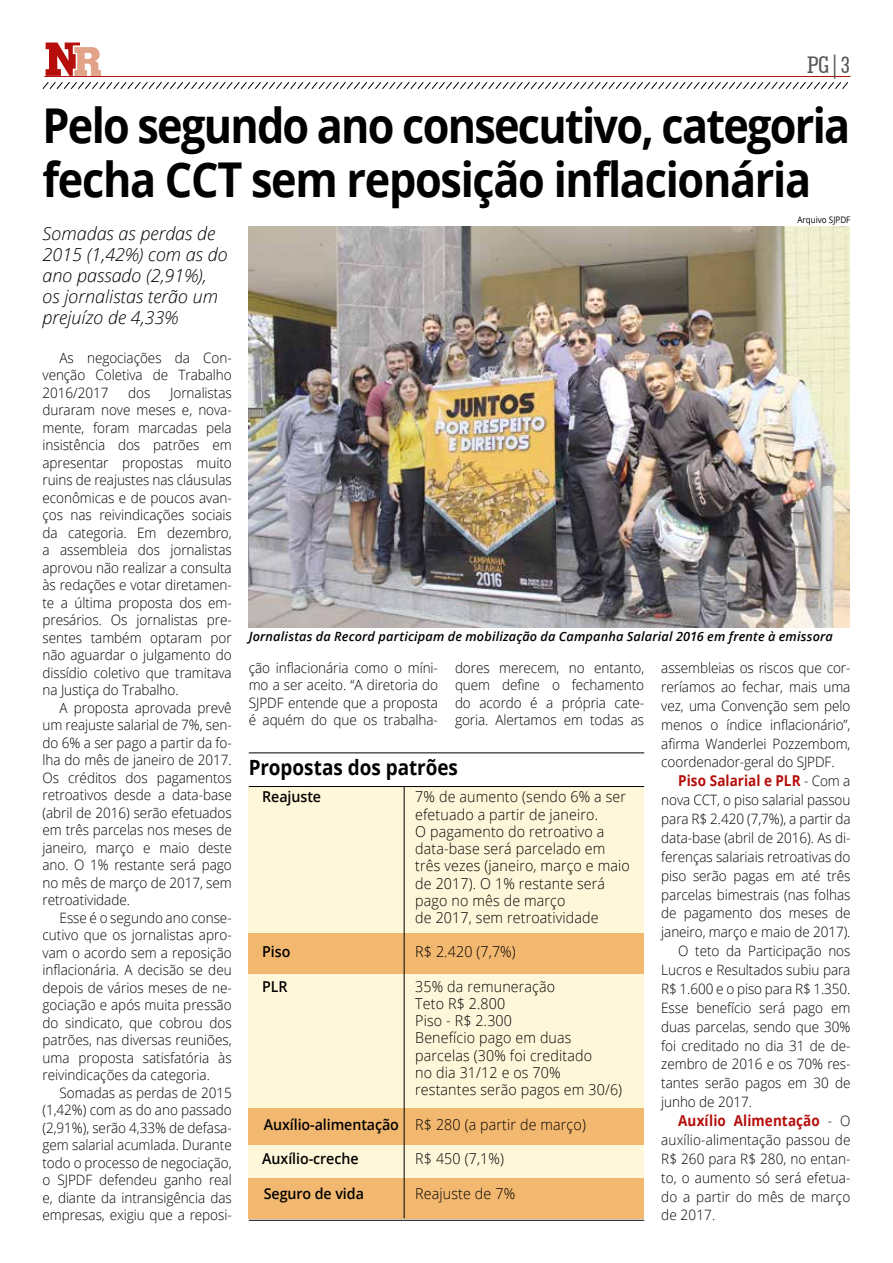
<style>
.page{position:relative;width:893px;height:1263px;background:#fff}
.page>*{position:absolute;margin:0;border:0;box-sizing:border-box;transform-origin:0 0}
.t1{font:700 48px/54px "Open Sans";letter-spacing:-.04em;color:#000;scale:.9 1}
.t2{font:500 condensed 24px "Geometric Slab 703 BT";color:#575756}
.t3{font:700 21px "Open Sans";color:#000;scale:.9 1}
.t4{font:italic 300 18px/21px "Open Sans";color:#000}
.t5{font:300 15px/17.2px "Open Sans";letter-spacing:.01em;color:#000;scale:.95 1}
.t6{font:600 15px "Open Sans";letter-spacing:-.005em;color:#000;scale:.95 1}
.t7{font:700 15px "Open Sans";letter-spacing:.005em;color:#b50e0b;scale:.9 1}
.t8{font:300 14.25px/17.5px "Open Sans";letter-spacing:-.005em;color:#000;text-align:justify;scale:.95 1}
.t9{font:italic 600 12.75px "Open Sans";letter-spacing:.015em;color:#000}
.t10{font:9px "Open Sans";color:#000;scale:.9 1}
.s1{font-weight:600}
.s2{font-weight:300;font-size:14.25px;color:#000}
</style>
<div class="page">
<svg style="left:43px;top:43px;width:806px;height:46px"></svg>
<hr style="left:44px;top:76px;width:806px;height:1px;background:#b50e0b">
<hr style="left:249px;top:753px;width:395px;height:1px;background:#000">
<div style="left:249px;top:787px;width:395px;height:431px;background:#fff7d9"></div>
<div style="left:249px;top:933px;width:395px;height:41px;background:#f3b870"></div>
<div style="left:249px;top:1108px;width:395px;height:36px;background:#f3b870"></div>
<hr style="left:249px;top:786px;width:395px;height:1px;background:#000">
<hr style="left:249px;top:1220px;width:395px;height:1px;background:#000">
<div style="left:249px;top:1178px;width:395px;height:40px;background:#f3b870"></div>
<hr style="left:404px;top:787px;width:1px;height:431px;background:#000">
<img style="left:249px;top:227px;width:601px;height:400px">
<h2 class="t2" style="left:807px;top:50px;width:45px">PG|3</h2>
<h1 class="t1" style="left:43px;top:98px;width:899px">Pelo segundo ano consecutivo, categoria fecha CCT sem reposição inflacionária</h1>
<p class="t4" style="left:43px;top:223px;width:187px">Somadas as perdas de<br>2015 (1,42%) com as do ano passado (2,91%), os jornalistas terão um prejuízo de 4,33%</p>
<p class="t10" style="left:797px;top:214px;width:60px">Arquivo SJPDF</p>
<p class="t8" style="left:43px;top:348px;width:201px;text-indent:17px">As negociações da Con&shy;venção Coletiva de Trabalho 2016/2017</p>
<p class="t8" style="left:43px;top:383px;width:201px;text-indent:128px">Jornalistas duraram nove meses e, nova&shy;mente, foram marcadas pela insistência dos patrões em apresentar propostas muito ruins de reajustes nas cláusulas econômicas e de poucos avan&shy;ços nas reivindicações sociais da categoria. Em dezembro, a assembleia dos jornalistas aprovou não realizar a consulta às redações e votar diretamen&shy;te a última proposta dos em&shy;presários. Os jornalistas pre&shy;sentes também optaram por não aguardar o julgamento do dissídio coletivo que tramitava na Justiça do Trabalho.</p>
<p class="t8" style="left:43px;top:698px;width:201px;text-indent:17px">A proposta aprovada prevê um reajuste salarial de 7%, sen&shy;do 6% a ser pago a partir da fo&shy;lha do mês de janeiro de 2017.<br>Os créditos dos pagamentos retroativos desde a data-base (abril de 2016) serão efetuados em três parcelas nos meses de janeiro, março e maio deste ano. O 1% restante será pago no mês de março de 2017, sem retroatividade.</p>
<p class="t8" style="left:43px;top:908px;width:201px;text-indent:17px">Esse é o segundo ano conse&shy;cutivo que os jornalistas apro&shy;vam o acordo sem a reposição inflacionária. A decisão se deu depois de vários meses de ne&shy;gociação e após muita pressão do sindicato, que cobrou dos patrões, nas diversas reuniões, uma proposta satisfatória às reivindicações da categoria.</p>
<p class="t8" style="left:43px;top:1083px;width:201px;text-indent:17px">Somadas as perdas de 2015 (1,42%) com as do ano passado (2,91%), serão 4,33% de defasa&shy;gem salarial acumlada. Durante todo o processo de negociação, o SJPDF defendeu ganho real e, diante da intransigência das empresas, exigiu que a reposi-</p>
<p class="t8" style="left:128px;top:383px;width:25px">dos</p>
<p class="t9" style="left:249px;top:628px;width:586px">Jornalistas da Record participam de mobilização da Campanha Salarial 2016 em frente à emissora</p>
<p class="t8" style="left:249px;top:659px;width:201px">ção inflacionária como o míni&shy;mo a ser aceito. “A diretoria do SJPDF entende que a proposta é aquém do que os trabalha-</p>
<h3 class="t3" style="left:249px;top:753px;width:234px">Propostas dos patrões</h3>
<p class="t6" style="left:262px;top:787px;width:63px">Reajuste</p>
<p class="t5" style="left:415px;top:788px;width:227px">7% de aumento (sendo 6% a ser efetuado a partir de janeiro.<br>O pagamento do retroativo a data-base será parcelado em três vezes (janeiro, março e maio de 2017). O 1% restante será pago no mês de março<br>de 2017, sem retroatividade</p>
<p class="t6" style="left:262px;top:942px;width:31px">Piso</p>
<p class="t5" style="left:415px;top:943px;width:107px">R$ 2.420 (7,7%)</p>
<p class="t6" style="left:262px;top:976px;width:28px">PLR</p>
<p class="t5" style="left:415px;top:977px;width:219px">35% da remuneração<br>Teto R$ 2.800<br>Piso - R$ 2.300<br>Benefício pago em duas parcelas (30% foi creditado<br>no dia 31/12 e os 70% restantes serão pagos em 30/6)</p>
<p class="t5" style="left:264px;top:1115px;width:341px"><span class="s1">Auxílio-alimentação</span> R$ 280 (a partir de março)</p>
<p class="t6" style="left:262px;top:1148px;width:103px">Auxílio-creche</p>
<p class="t5" style="left:415px;top:1150px;width:95px">R$ 450 (7,1%)</p>
<p class="t6" style="left:264px;top:1183px;width:107px">Seguro de vida</p>
<p class="t5" style="left:415px;top:1184px;width:107px">Reajuste de 7%</p>
<p class="t8" style="left:455px;top:659px;width:201px">dores merecem, no entanto, quem define o fechamento do acordo é a própria cate&shy;goria. Alertamos em todas as</p>
<p class="t8" style="left:661px;top:658px;width:201px;line-height:18.9px">assembleias os riscos que cor&shy;reríamos ao fechar, mais uma vez, uma Convenção sem pelo menos o índice inflacionário”, afirma Wanderlei Pozzembom, coordenador-geral do SJPDF.</p>
<p class="t7" style="left:678px;top:770px;width:193px">Piso Salarial e PLR <span class="s2">- Com a</span></p>
<p class="t8" style="left:661px;top:791px;width:201px">nova CCT, o piso salarial passou</p>
<p class="t8" style="left:661px;top:810px;width:201px">para R$ 2.420 (7,7%), a partir da</p>
<p class="t8" style="left:661px;top:829px;width:201px">data-base (abril de 2016). As di-</p>
<p class="t8" style="left:661px;top:847px;width:201px">ferenças salariais retroativas do</p>
<p class="t8" style="left:661px;top:866px;width:201px">piso serão pagas em até três</p>
<p class="t8" style="left:661px;top:885px;width:201px">parcelas bimestrais (nas folhas</p>
<p class="t8" style="left:661px;top:904px;width:201px">de pagamento dos meses de</p>
<p class="t8" style="left:661px;top:923px;width:201px">janeiro, março e maio de 2017).</p>
<p class="t8" style="left:678px;top:942px;width:183px">O teto da Participação nos</p>
<p class="t8" style="left:661px;top:961px;width:201px">Lucros e Resultados subiu para</p>
<p class="t8" style="left:661px;top:980px;width:201px">R$ 1.600 e o piso para R$ 1.350.</p>
<p class="t8" style="left:661px;top:998px;width:201px">Esse benefício será pago em</p>
<p class="t8" style="left:661px;top:1017px;width:201px">duas parcelas, sendo que 30%</p>
<p class="t8" style="left:661px;top:1036px;width:201px">foi creditado no dia 31 de de-</p>
<p class="t8" style="left:661px;top:1055px;width:201px">zembro de 2016 e os 70% res-</p>
<p class="t8" style="left:661px;top:1074px;width:201px">tantes serão pagos em 30 de</p>
<p class="t8" style="left:661px;top:1093px;width:97px">junho de 2017.</p>
<p class="t7" style="left:678px;top:1110px;width:193px">Auxílio Alimentação <span class="s2">- O</span></p>
<p class="t8" style="left:661px;top:1130px;width:201px;line-height:18.9px">auxílio-alimentação passou de R$ 260 para R$ 280, no entan&shy;to, o aumento só será efetua&shy;do a partir do mês de março de 2017.</p>
</div>
